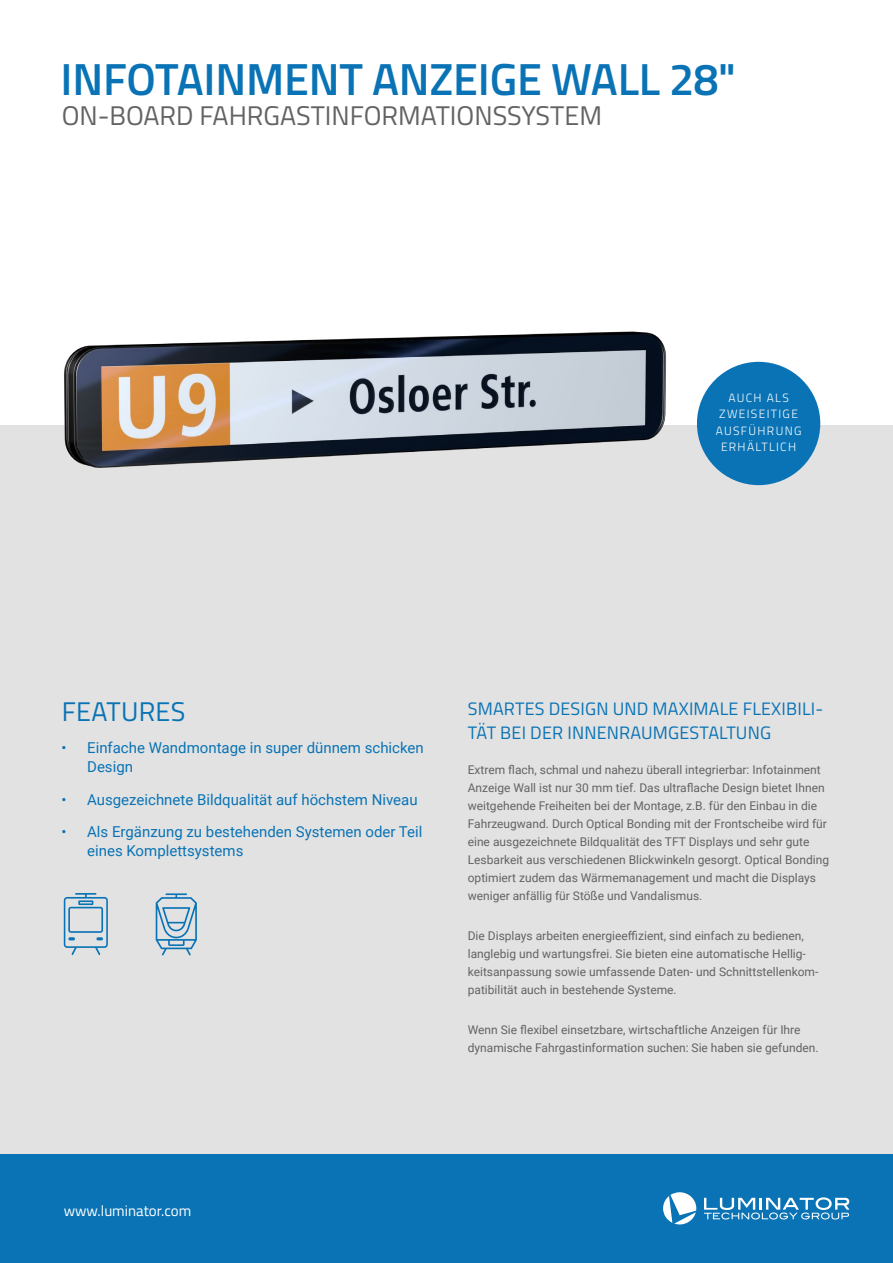
<style>
.page{position:relative;width:893px;height:1263px;background:#fff}
.page>*{position:absolute;margin:0;border:0;box-sizing:border-box;transform-origin:0 0}
.t1{font:600 45px "Titillium Web";letter-spacing:-.005em;color:#0973b5}
.t2{font:27px "Titillium Web";color:#646363}
.t3{font:27px "Titillium Web";letter-spacing:.01em;color:#0973b5}
.t4{font:18px/24px "Titillium Web";letter-spacing:.01em;color:#0973b5}
.t5{font:15px/19.5px "Roboto";color:#0973b5}
.t6{font:15px "Titillium Web";color:#fff}
.t7{font:12px/18px "Roboto";color:#646363}
.t8{font:300 12px/16.5px "Titillium Web";letter-spacing:.11em;color:#fff;text-align:center}
</style>
<div class="page">
<div style="left:0;top:425px;width:893px;height:729px;background:#e2e2e2"></div>
<div style="left:0;top:1154px;width:893px;height:109px;background:#0973b5"></div>
<svg style="left:704px;top:1197px;width:145px;height:22px"></svg>
<svg style="left:663px;top:1192px;width:33px;height:32px"></svg>
<svg style="left:64px;top:893px;width:44px;height:62px"></svg>
<svg style="left:156px;top:893px;width:41px;height:62px"></svg>
<img style="left:64px;top:331px;width:656px;height:141px">
<div style="left:697px;top:362px;width:123px;height:123px;background:#0973b5;border-radius:50%"></div>
<h1 class="t1" style="left:61px;top:45px;width:677px">INFOTAINMENT ANZEIGE WALL 28"</h1>
<h2 class="t2" style="left:62px;top:96px;width:542px">ON-BOARD FAHRGASTINFORMATIONSSYSTEM</h2>
<p class="t8" style="left:716px;top:389px;width:87px">AUCH ALS<br>ZWEISEITIGE<br>AUSFÜHRUNG<br>ERHÄLTLICH</p>
<h2 class="t3" style="left:62px;top:691px;width:125px">FEATURES</h2>
<p class="t5" style="left:87px;top:737px;width:338px;text-indent:-26px">• Einfache Wandmontage in super dünnem schicken<br>Design</p>
<p class="t5" style="left:62px;top:789px;width:357px">• Ausgezeichnete Bildqualität auf höchstem Niveau</p>
<p class="t5" style="left:87px;top:821px;width:337px;text-indent:-26px">• Als Ergänzung zu bestehenden Systemen oder Teil eines Komplettsystems</p>
<h3 class="t4" style="left:468px;top:695px;width:357px">SMARTES DESIGN UND MAXIMALE FLEXIBILI-<br>TÄT BEI DER INNENRAUMGESTALTUNG</h3>
<p class="t7" style="left:468px;top:761px;width:363px">Extrem flach, schmal und nahezu überall integrierbar: Infotainment Anzeige Wall ist nur 30 mm tief. Das ultraflache Design bietet Ihnen weitgehende Freiheiten bei der Montage, z.B. für den Einbau in die Fahrzeugwand. Durch Optical Bonding mit der Frontscheibe wird für eine ausgezeichnete Bildqualität des TFT Displays und sehr gute Lesbarkeit aus verschiedenen Blickwinkeln gesorgt. Optical Bonding optimiert zudem das Wärmemanagement und macht die Displays weniger anfällig für Stöße und Vandalismus.</p>
<p class="t7" style="left:468px;top:927px;width:352px">Die Displays arbeiten energieeffizient, sind einfach zu bedienen, langlebig und wartungsfrei. Sie bieten eine automatische Hellig&shy;keitsanpassung sowie umfassende Daten- und Schnittstellenkom&shy;patibilität auch in bestehende Systeme.</p>
<p class="t7" style="left:468px;top:1021px;width:352px">Wenn Sie flexibel einsetzbare, wirtschaftliche Anzeigen für Ihre dynamische Fahrgastinformation suchen: Sie haben sie gefunden.</p>
<p class="t6" style="left:64px;top:1200px;width:129px">www.luminator.com</p>
</div>
